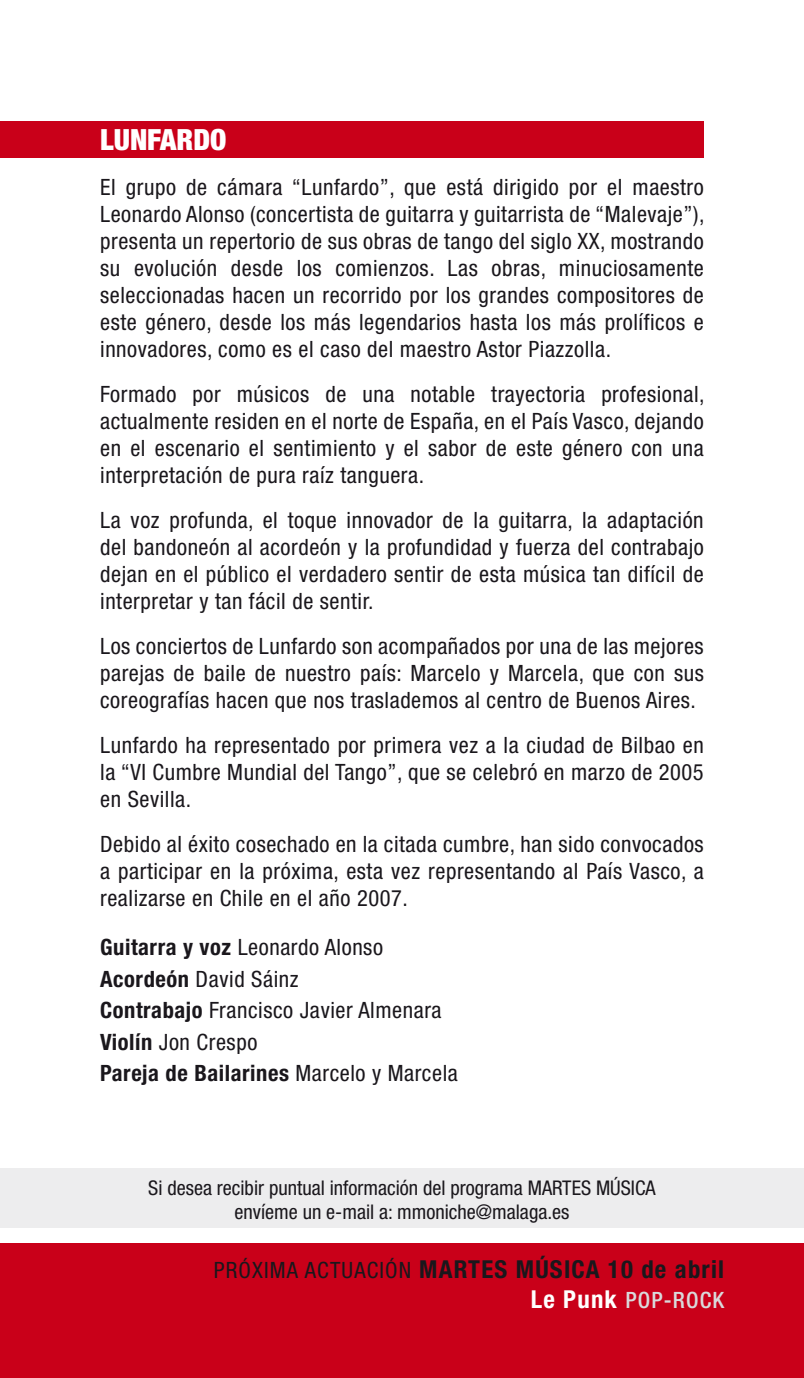
<style>
.page{position:relative;width:804px;height:1378px;background:#fff}
.page>*{position:absolute;margin:0;border:0;box-sizing:border-box;transform-origin:0 0}
.t1{font:900 condensed 29.25px "Helvetica Neue";color:#fff}
.t2{font:700 condensed 24.75px "Helvetica Neue";letter-spacing:.05em;color:#1a171c}
.t3{font:condensed 22.5px/27px "Helvetica Neue";letter-spacing:.025em;color:#1a171c;text-align:justify}
.t4{font:700 condensed 22.5px "Helvetica Neue";letter-spacing:.025em;color:#1a171c}
.t5{font:500 condensed 22.5px "Helvetica Neue";letter-spacing:.05em;color:#d9dadb}
.t6{font:condensed 20.25px "Helvetica Neue";color:#1a171c}
.s1{font-weight:700}
.s2{font-weight:400}
.s3{font-weight:400;font-size:22.5px}
.s4{font-weight:700;font-size:24.75px;color:#fff}
</style>
<div class="page">
<div style="left:0;top:1168px;width:804px;height:59px;background:#ededee"></div>
<div style="left:0;top:1243px;width:804px;height:135px;background:#c90019"></div>
<div style="left:0;top:121px;width:703px;height:36px;background:#c90019"></div>
<p class="t1" style="left:100px;top:121px;width:128px">LUNFARDO</p>
<p class="t3" style="left:100px;top:173px;width:606px">El grupo de cámara “Lunfardo”, que está dirigido por el maestro Leonardo Alonso (concertista de guitarra y guitarrista de “Malevaje”), presenta un repertorio de sus obras de tango del siglo XX, mostrando su evolución desde los comienzos. Las obras, minuciosamente seleccionadas hacen un recorrido por los grandes compositores de este género, desde los más legendarios hasta los más prolíficos e innovadores, como es el caso del maestro Astor Piazzolla.</p>
<p class="t3" style="left:100px;top:380px;width:606px">Formado por músicos de una notable trayectoria profesional, actualmente residen en el norte de España, en el País Vasco, dejando en el escenario el sentimiento y el sabor de este género con una interpretación de pura raíz tanguera.</p>
<p class="t3" style="left:100px;top:506px;width:605px">La voz profunda, el toque innovador de la guitarra, la adaptación del bandoneón al acordeón y la profundidad y fuerza del contrabajo dejan en el público el verdadero sentir de esta música tan difícil de interpretar y tan fácil de sentir.</p>
<p class="t3" style="left:100px;top:632px;width:605px">Los conciertos de Lunfardo son acompañados por una de las mejores parejas de baile de nuestro país: Marcelo y Marcela, que con sus coreografías hacen que nos traslademos al centro de Buenos Aires.</p>
<p class="t3" style="left:100px;top:731px;width:605px">Lunfardo ha representado por primera vez a la ciudad de Bilbao en la “VI Cumbre Mundial del Tango”, que se celebró en marzo de 2005 en Sevilla.</p>
<p class="t3" style="left:100px;top:830px;width:605px">Debido al éxito cosechado en la citada cumbre, han sido convocados a participar en la próxima, esta vez representando al País Vasco, a realizarse en Chile en el año 2007.</p>
<p class="t3" style="left:100px;top:934px;width:284px"><span class="s1">Guitarra y voz</span> Leonardo Alonso</p>
<p class="t3" style="left:100px;top:965px;width:200px"><span class="s1">Acordeón</span> David Sáinz</p>
<p class="t3" style="left:100px;top:997px;width:343px"><span class="s1">Contrabajo</span> Francisco Javier Almenara</p>
<p class="t3" style="left:100px;top:1028px;width:159px"><span class="s1">Violín</span> Jon Crespo</p>
<p class="t4" style="left:100px;top:1059px;width:359px">Pareja de Bailarines <span class="s2">Marcelo y Marcela</span></p>
<p class="t6" style="left:148px;top:1176px;width:509px">Si desea recibir puntual información del programa MARTES MÚSICA</p>
<p class="t6" style="left:234px;top:1200px;width:336px">envíeme un e-mail a: mmoniche@malaga.es</p>
<p class="t2" style="left:214px;top:1254px;width:512px"><span class="s3">PRÓXIMA ACTUACIÓN</span> MARTES MÚSICA 10 de abril</p>
<p class="t5" style="left:530px;top:1286px;width:195px"><span class="s4">Le Punk</span> POP-ROCK</p>
</div>
